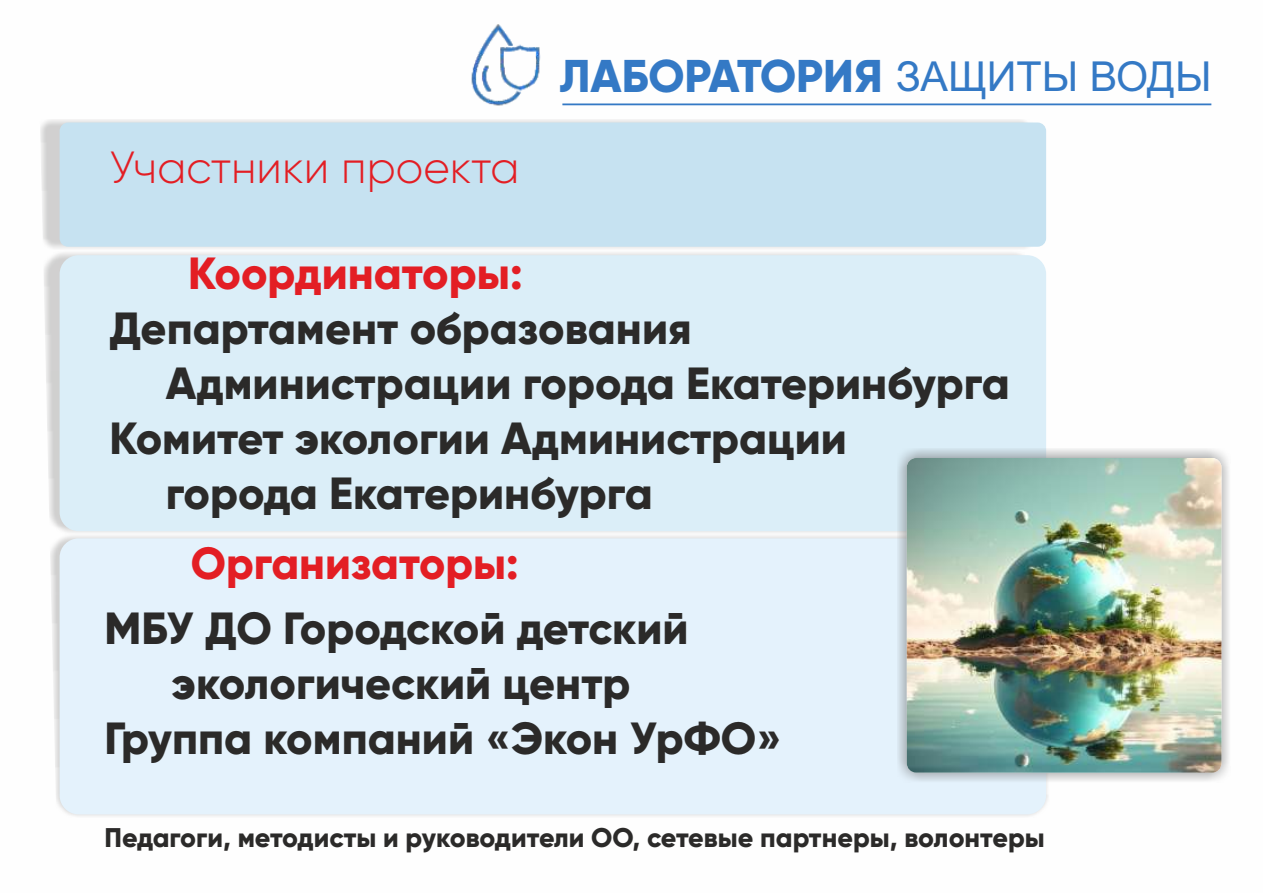
<style>
.page{position:relative;width:1263px;height:893px;background:#fff}
.page>*{position:absolute;margin:0;border:0;box-sizing:border-box;transform-origin:0 0}
.t1{font:800 45.9px "Gilroy";color:#3479c5}
.t2{font:800 45px "Gilroy";color:#2b2a29}
.t3{font:800 45px "Gilroy";color:#e31e24}
.t4{font:300 45px "Gilroy";color:#e31e24}
.t5{font:800 27px "Gilroy";color:#2b2a29}
.s1{font-family:"Arial";font-weight:400;font-size:41.25px}
</style>
<div class="page">
<hr style="left:562px;top:103px;width:649px;height:2px;background:#3479c5">
<img style="left:471px;top:24px;width:70px;height:82px">
<div style="left:60px;top:123px;width:986px;height:124px;background:#c6e2f1;border-radius:9px"></div>
<div style="left:60px;top:255px;width:986px;height:276px;background:#dbeef8;border-radius:19px"></div>
<div style="left:60px;top:538px;width:986px;height:276px;background:#e4f2fc;border-radius:19px"></div>
<img style="left:897px;top:449px;width:332px;height:333px">
<img style="left:907px;top:458px;width:314px;height:315px;border-radius:9px">
<p class="t4" style="left:110px;top:147px;width:411px">Участники проекта</p>
<p class="t1" style="left:560px;top:55px;width:653px">ЛАБОРАТОРИЯ <span class="s1">ЗАЩИТЫ ВОДЫ</span></p>
<p class="t3" style="left:188px;top:253px;width:336px">Координаторы:</p>
<p class="t2" style="left:110px;top:308px;width:584px">Департамент образования</p>
<p class="t2" style="left:166px;top:363px;width:845px">Администрации города Екатеринбурга</p>
<p class="t2" style="left:110px;top:418px;width:739px">Комитет экологии Администрации</p>
<p class="t2" style="left:166px;top:473px;width:488px">города Екатеринбурга</p>
<p class="t3" style="left:191px;top:543px;width:329px">Организаторы:</p>
<p class="t2" style="left:104px;top:608px;width:586px">МБУ ДО Городской детский</p>
<p class="t2" style="left:172px;top:663px;width:460px">экологический центр</p>
<p class="t2" style="left:104px;top:718px;width:679px">Группа компаний «Экон УрФО»</p>
<p class="t5" style="left:104px;top:826px;width:942px">Педагоги, методисты и руководители ОО, сетевые партнеры, волонтеры</p>
</div>
